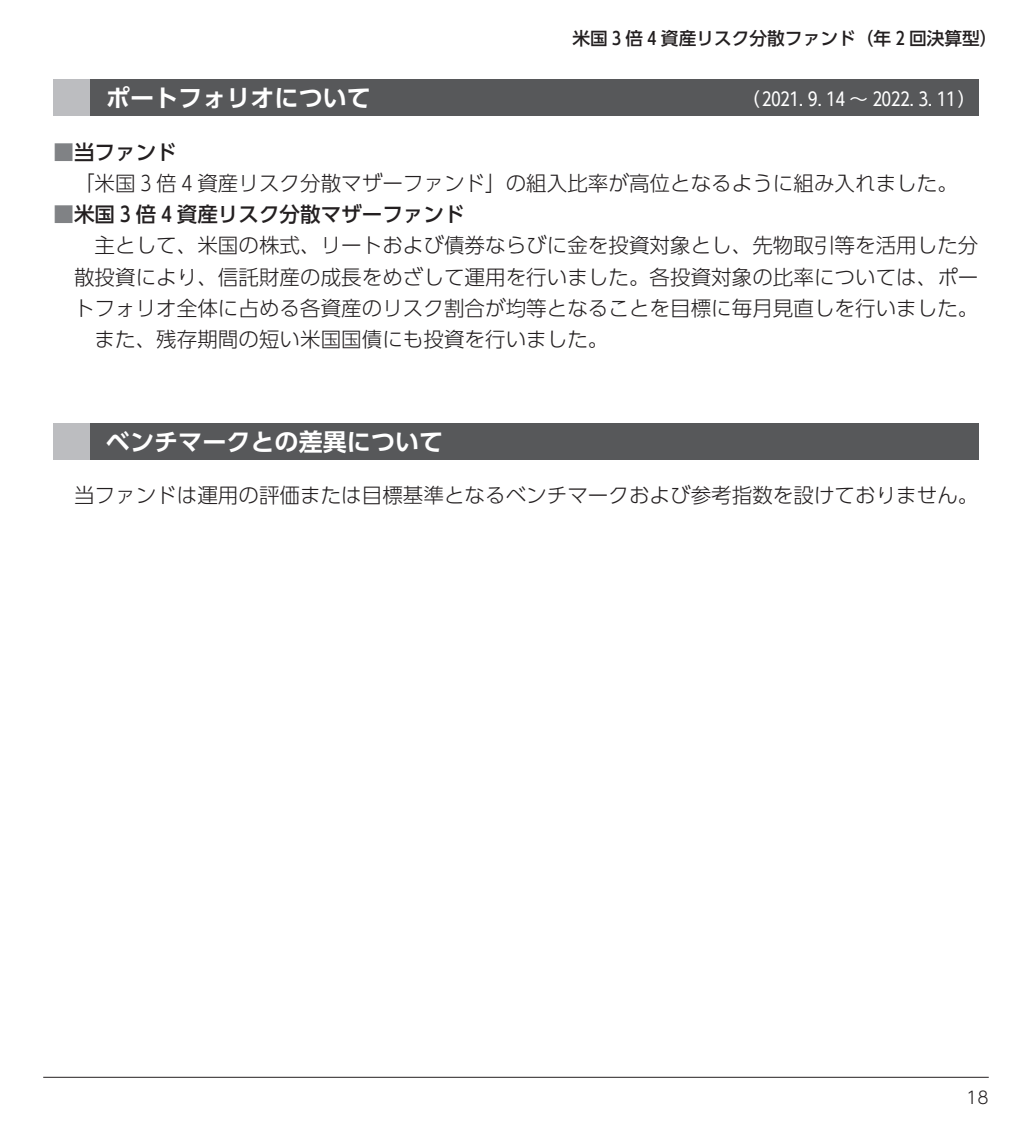
<style>
.page{position:relative;width:1032px;height:1134px;background:#fff}
.page>*{position:absolute;margin:0;border:0;box-sizing:border-box;transform-origin:0 0}
.t1{font:700 24px "UD Shin Go Pro De";color:#fff}
.t2{font:300 20.6px/31.2px "UD Shin Go Pro";color:#231f20}
.t3{font:500 20.6px "UD Shin Go Pro";color:#231f20}
.t4{font:18.4px "UD Shin Go Pro";color:#fff}
.t5{font:500 17.8px "UD Shin Go Pro";color:#231f20}
.t6{font:300 17px "UD Shin Go Pro";color:#231f20}
.s1{font-weight:500;color:#808285}
.s2{font-weight:500}
.s3{color:#808285}
</style>
<div class="page">
<hr style="left:43px;top:1077px;width:946px;height:1px;background:#231f20">
<div style="left:54px;top:423px;width:924px;height:37px;background:#57585a"></div>
<div style="left:54px;top:423px;width:36px;height:37px;background:#bcbdc0"></div>
<div style="left:54px;top:79px;width:924px;height:37px;background:#57585a"></div>
<div style="left:54px;top:79px;width:36px;height:37px;background:#bcbdc0"></div>
<p class="t5" style="left:572px;top:24px;width:427px">米国 3 倍 4 資産リスク分散ファンド（年 2 回決算型）</p>
<p class="t1" style="left:106px;top:78px;width:267px">ポートフォリオについて</p>
<p class="t4" style="left:741px;top:84px;width:236px">（ 2021. 9. 14 ～ 2022. 3. 11）</p>
<p class="t2" style="left:74px;top:136px;width:885px;text-indent:-21px"><span class="s1">■</span><span class="s2">当ファンド<br></span>「米国 3 倍 4 資産リスク分散マザーファンド」の組入比率が高位となるように組み入れました。</p>
<p class="t3" style="left:54px;top:198px;width:413px"><span class="s3">■</span>米国 3 倍 4 資産リスク分散マザーファンド</p>
<p class="t2" style="left:95px;top:229px;width:885px">主として、米国の株式、リートおよび債券ならびに金を投資対象とし、先物取引等を活用した分</p>
<p class="t2" style="left:74px;top:260px;width:906px">散投資により、信託財産の成長をめざして運用を行いました。各投資対象の比率については、ポー</p>
<p class="t2" style="left:74px;top:292px;width:906px">トフォリオ全体に占める各資産のリスク割合が均等となることを目標に毎月見直しを行いました。</p>
<p class="t2" style="left:95px;top:323px;width:515px">また、残存期間の短い米国国債にも投資を行いました。</p>
<p class="t1" style="left:106px;top:422px;width:339px">ベンチマークとの差異について</p>
<p class="t2" style="left:74px;top:479px;width:906px">当ファンドは運用の評価または目標基準となるベンチマークおよび参考指数を設けておりません。</p>
<p class="t6" style="left:966px;top:1083px;width:24px">18</p>
</div>
